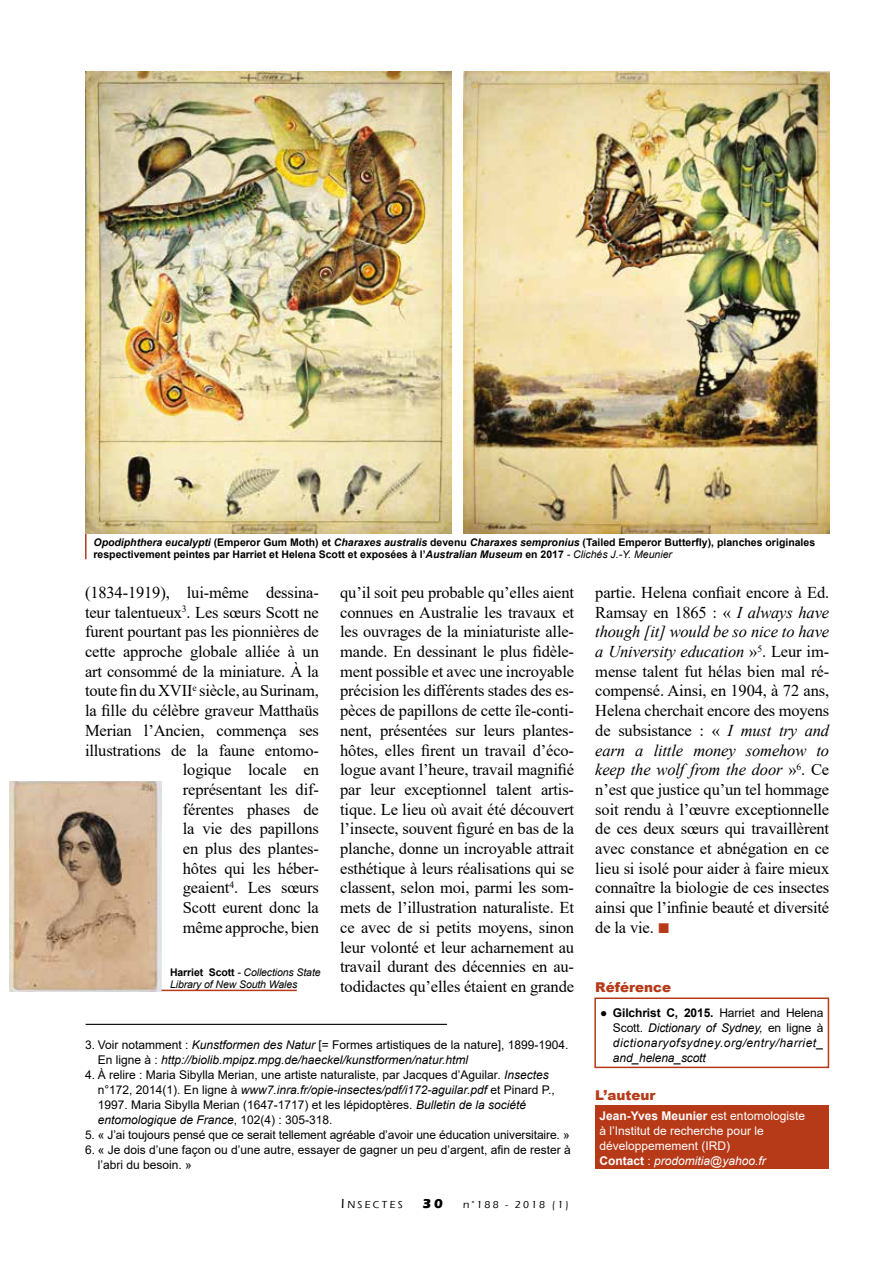
<style>
.page{position:relative;width:893px;height:1263px;background:#fff}
.page>*{position:absolute;margin:0;border:0;box-sizing:border-box;transform-origin:0 0}
.t1{font:16.5px/19.6px "Times New Roman";letter-spacing:-.01em;color:#000;text-align:justify}
.t2{font:900 13.5px "Arial";color:#b63a18}
.t3{font:12px/15px "Arial";color:#000}
.t4{font:italic 12px/15px "Arial";color:#000}
.t5{font:12px/15px "Arial";color:#fff}
.t6{font:700 10.5px/12px "Arial";color:#000}
.t7{font:italic 10.5px/12px "Arial";letter-spacing:-.01em;color:#000}
.t8{font:500 10.5px "Eras ITC";letter-spacing:.2em;color:#000}
.s1{font-style:italic}
.s2{font-weight:400;font-style:italic}
.s3{font-weight:700;font-style:normal}
.s4{font-style:normal}
.s5{font-size:13.5px}
.s6{font-weight:700;font-size:13.5px}
.s7{font-family:"Century Gothic";font-size:21px;color:#b63a18}
.s8{font-weight:700}
</style>
<div class="page">
<div style="left:595px;top:1105px;width:234px;height:64px;background:#b63a18"></div>
<img style="left:86px;top:72px;width:365px;height:462px">
<img style="left:463px;top:72px;width:366px;height:462px">
<div style="left:594px;top:997px;width:235px;height:71px;border:2px solid #b63a18"></div>
<img style="left:10px;top:781px;width:152px;height:210px">
<hr style="left:86px;top:1024px;width:361px;height:1px;background:#000">
<hr style="left:85px;top:534px;width:2px;height:25px;background:#b63a18">
<hr style="left:162px;top:990px;width:135px;height:1px;background:#b63a18">
<p class="t6" style="left:94px;top:536px;width:723px"><span class="s1">Opodiphthera eucalypti</span> (Emperor Gum Moth) et <span class="s1">Charaxes australis</span> devenu <span class="s1">Charaxes sempronius</span> (Tailed Emperor Butterfly), planches originales respectivement peintes par Harriet et Helena Scott et exposées à l’<span class="s1">Australian Museum</span> en 2017 <span class="s2">- Clichés J.-Y. Meunier</span></p>
<p class="t1" style="left:85px;top:582px;width:235px;text-align:right">(1834-1919), lui-même dessina&shy;teur talentueux<sup>3</sup>. Les sœurs Scott ne furent pourtant pas les pionnières de cette approche globale alliée à un art consommé de la miniature. À la toute fin du XVII<sup>e</sup> siècle, au Surinam, la fille du célèbre graveur Matthaüs<br>Merian l’Ancien, commença ses illustrations de la faune entomo&shy;logique locale en<br>représentant les dif-<br>férentes phases de<br>la vie des papillons<br>en plus des plantes-<br>hôtes qui les héber-<br>geaient<sup>4</sup>. Les sœurs<br>Scott eurent donc la<br>même approche, bien</p>
<p class="t7" style="left:170px;top:966px;width:152px"><span class="s3">Harriet Scott</span> - Collections State<br>Library of New South Wales</p>
<p class="t1" style="left:340px;top:582px;width:235px">qu’il soit peu probable qu’elles aient connues en Australie les travaux et les ouvrages de la miniaturiste alle&shy;mande. En dessinant le plus fidèle&shy;ment possible et avec une incroyable précision les différents stades des es&shy;pèces de papillons de cette île-conti&shy;nent, présentées sur leurs plantes&shy;hôtes, elles firent un travail d’éco&shy;logue avant l’heure, travail magnifié par leur exceptionnel talent artis&shy;tique. Le lieu où avait été découvert l’insecte, souvent figuré en bas de la planche, donne un incroyable attrait esthétique à leurs réalisations qui se classent, selon moi, parmi les som&shy;mets de l’illustration naturaliste. Et ce avec de si petits moyens, sinon leur volonté et leur acharnement au travail durant des décennies en au&shy;todidactes qu’elles étaient en grande</p>
<p class="t4" style="left:98px;top:1038px;width:472px;text-indent:-13px"><span class="s4">3. Voir notamment :</span> Kunstformen des Natur <span class="s4">[= Formes artistiques de la nature], 1899-1904.<br>En ligne à :</span> http://biolib.mpipz.mpg.de/haeckel/kunstformen/natur.html</p>
<p class="t3" style="left:98px;top:1068px;width:459px;text-indent:-13px">4. À relire : Maria Sibylla Merian, une artiste naturaliste, par Jacques d’Aguilar. <span class="s1">Insectes </span>n°172, 2014(1). En ligne à <span class="s1">www7.inra.fr/opie-insectes/pdf/i172-aguilar.pdf</span> et Pinard P., 1997. Maria Sibylla Merian (1647-1717) et les lépidoptères. <span class="s1">Bulletin de la société entomologique de France</span>, 102(4) : 305-318.</p>
<p class="t3" style="left:85px;top:1128px;width:486px">5. « J’ai toujours pensé que ce serait tellement agréable d’avoir une éducation universitaire. »</p>
<p class="t3" style="left:98px;top:1143px;width:474px;text-indent:-13px">6. « Je dois d’une façon ou d’une autre, essayer de gagner un peu d’argent, afin de rester à l’abri du besoin. »</p>
<p class="t8" style="left:341px;top:1199px;width:229px"><span class="s5">I</span>NSECTES <span class="s6">30</span> n°188 - 2018 (1)</p>
<p class="t1" style="left:595px;top:582px;width:235px">partie. Helena confiait encore à Ed.<br>Ramsay en 1865 : « <span class="s1">I always have though [it] would be so nice to have a University education</span> »<sup>5</sup>. Leur im&shy;mense talent fut hélas bien mal ré&shy;compensé. Ainsi, en 1904, à 72 ans, Helena cherchait encore des moyens de subsistance : « <span class="s1">I must try and earn a little money somehow to keep the wolf from the door</span> »<sup>6</sup>. Ce n’est que justice qu’un tel hommage soit rendu à l’œuvre exceptionnelle de ces deux sœurs qui travaillèrent avec constance et abnégation en ce lieu si isolé pour aider à faire mieux connaître la biologie de ces insectes ainsi que l’infinie beauté et diversité de la vie. <span class="s7">■</span></p>
<p class="t2" style="left:595px;top:978px;width:77px">Référence</p>
<p class="t4" style="left:613px;top:1006px;width:212px;text-align:justify;text-indent:-13px">● <span class="s3">Gilchrist C, 2015.</span> <span class="s4">Harriet and Helena Scott.</span> Dictionary of Sydney, <span class="s4">en ligne à </span>dictionaryofsydney.org/entry/harriet_ and_helena_scott</p>
<p class="t2" style="left:595px;top:1085px;width:62px">L’auteur</p>
<p class="t5" style="left:600px;top:1108px;width:207px"><span class="s8">Jean-Yves Meunier</span> est entomologiste à l’Institut de recherche pour le développemement (IRD)<br><span class="s8">Contact</span> : <span class="s1">prodomitia@yahoo.fr</span></p>
</div>
